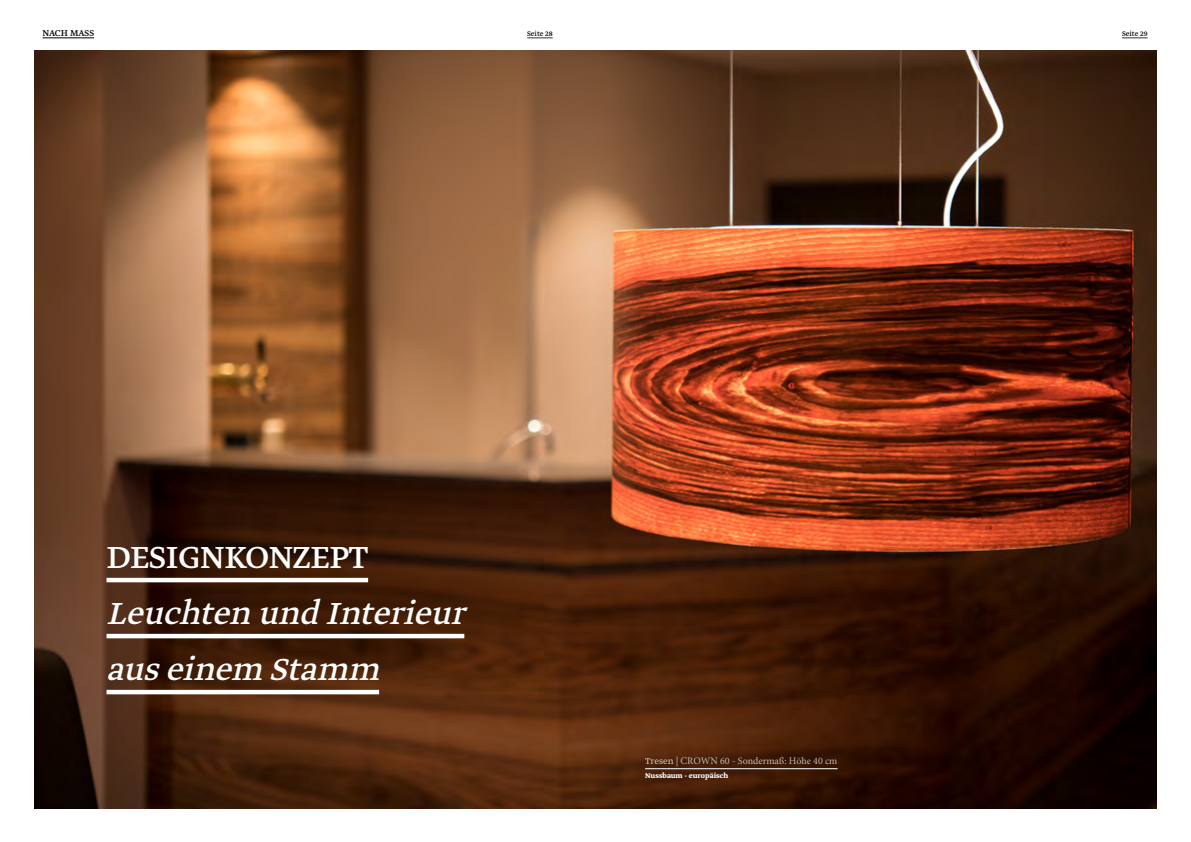
<style>
.page{position:relative;width:1191px;height:842px;background:#fff}
.page>*{position:absolute;margin:0;border:0;box-sizing:border-box;transform-origin:0 0}
.t1{font:italic 36px/56px "Greta Text Pro";color:#fff}
.t2{font:36px "Greta Text Pro";letter-spacing:-.01em;color:#fff}
.t3{font:10px "Minion Pro";color:#fff}
.t4{font:10px "Greta Text Pro";color:#000}
.t5{font:700 8px "Greta Text Pro";color:#fff}
.t6{font:8px "Greta Text Pro";color:#000}
.s1{font-family:"Greta Text Pro"}
</style>
<div class="page">
<img style="left:34px;top:50px;width:1123px;height:758px">
<hr style="left:106px;top:578px;width:262px;height:4px;background:#fff">
<hr style="left:106px;top:634px;width:358px;height:4px;background:#fff">
<hr style="left:106px;top:690px;width:273px;height:4px;background:#fff">
<hr style="left:43px;top:37px;width:51px;height:1px;background:#000">
<svg style="left:527px;top:37px;width:26px;height:1px"></svg>
<svg style="left:1122px;top:37px;width:25px;height:1px"></svg>
<hr style="left:645px;top:768px;width:192px;height:1px;background:#fff">
<p class="t4" style="left:43px;top:27px;width:53px">NACH MASS</p>
<p class="t6" style="left:527px;top:29px;width:27px">Seite 28</p>
<p class="t6" style="left:1122px;top:29px;width:27px">Seite 29</p>
<p class="t2" style="left:106px;top:535px;width:263px">DESIGNKONZEPT</p>
<p class="t1" style="left:106px;top:586px;width:370px">Leuchten undInterieur auseinem Stamm</p>
<p class="t3" style="left:645px;top:754px;width:194px"><span class="s1">Tresen</span> | CROWN 60 - Sondermaß: Höhe 40 cm</p>
<p class="t5" style="left:645px;top:770px;width:85px">Nussbaum - europäisch</p>
</div>
